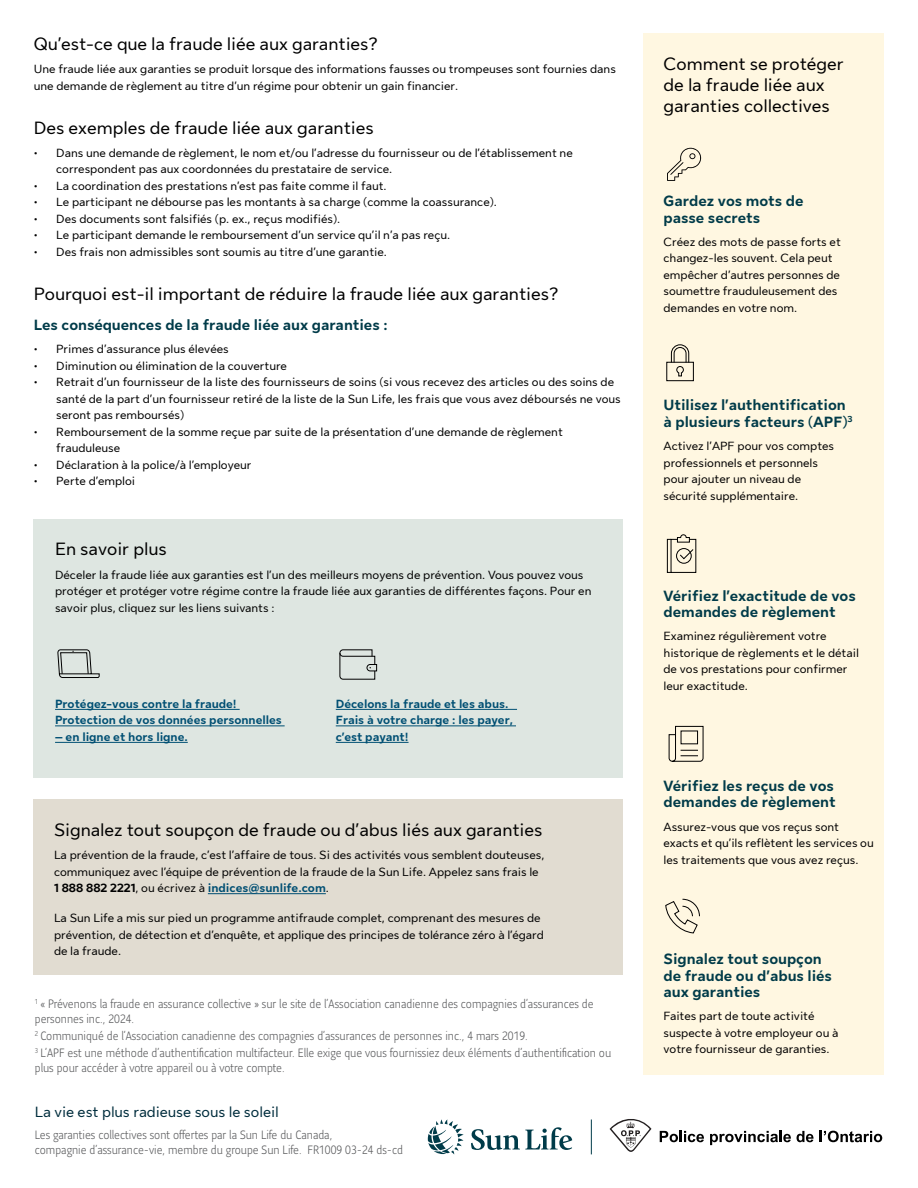
<style>
.page{position:relative;width:918px;height:1188px;background:#fff}
.page>*{position:absolute;margin:0;border:0;box-sizing:border-box;transform-origin:0 0}
.P_-_Subhead{font:18px/21px "Sun Life New Text";color:#000}
.P_-_Subhead_2{font:700 15px/16.5px "Sun Life New Text";color:#003b49}
.P_-_Tagline{font:15px "Sun Life New Text";color:#002d3d}
.P_-_Body{font:12px/16.5px "Sun Life New Text";color:#000}
.P_-_Disclosure{font:300 12px/15px "Sun Life Sans Condensed";color:#58595b}
.P_-_Body-2{font:700 12px/16.5px "Sun Life New Text";color:#004f73}
.s1{font-weight:700}
.s2{font-weight:700;color:#004f73}
</style>
<div class="page">
<div style="left:643px;top:34px;width:241px;height:1041px;background:#fff7e1"></div>
<div style="left:34px;top:519px;width:589px;height:259px;background:#dee6e1"></div>
<div style="left:34px;top:799px;width:589px;height:176px;background:#e1dcd1"></div>
<svg style="left:667px;top:148px;width:35px;height:33px"></svg>
<div style="left:666px;top:362px;width:28px;height:19px;border:1px solid #000"></div>
<svg style="left:670px;top:344px;width:20px;height:33px"></svg>
<div style="left:667px;top:539px;width:5px;height:34px;border:1px solid #000"></div>
<svg style="left:670px;top:534px;width:27px;height:39px"></svg>
<div style="left:676px;top:548px;width:16px;height:16px;border:1px solid #000;border-radius:50%"></div>
<svg style="left:668px;top:725px;width:36px;height:37px"></svg>
<svg style="left:665px;top:898px;width:35px;height:36px"></svg>
<svg style="left:58px;top:649px;width:42px;height:29px"></svg>
<svg style="left:339px;top:649px;width:39px;height:31px"></svg>
<hr style="left:55px;top:709px;width:185px;height:1px;background:#004f73">
<hr style="left:55px;top:726px;width:230px;height:1px;background:#004f73">
<hr style="left:55px;top:742px;width:133px;height:1px;background:#004f73">
<hr style="left:336px;top:709px;width:181px;height:1px;background:#004f73">
<hr style="left:336px;top:726px;width:180px;height:1px;background:#004f73">
<hr style="left:336px;top:742px;width:73px;height:1px;background:#004f73">
<hr style="left:208px;top:893px;width:118px;height:1px;background:#004f73">
<svg style="left:471px;top:1127px;width:101px;height:23px"></svg>
<svg style="left:428px;top:1120px;width:36px;height:34px"></svg>
<svg style="left:610px;top:1119px;width:41px;height:33px"></svg>
<svg style="left:660px;top:1131px;width:44px;height:11px"></svg>
<svg style="left:710px;top:1131px;width:81px;height:14px"></svg>
<svg style="left:797px;top:1131px;width:17px;height:11px"></svg>
<svg style="left:820px;top:1131px;width:62px;height:11px"></svg>
<hr style="left:591px;top:1120px;width:1px;height:34px;background:#003b49">
<p class="P_-_Subhead" style="left:34px;top:32px;width:346px">Qu’est-ce que la fraude liée aux garanties?</p>
<p class="P_-_Body" style="left:34px;top:60px;width:584px">Une fraude liée aux garanties se produit lorsque des informations fausses ou trompeuses sont fournies dans une demande de règlement au titre d’un régime pour obtenir un gain financier.</p>
<p class="P_-_Subhead" style="left:34px;top:116px;width:342px">Des exemples de fraude liée aux garanties</p>
<p class="P_-_Body" style="left:56px;top:144px;width:518px;text-indent:-22px">• Dans une demande de règlement, le nom et/ou l’adresse du fournisseur ou de l’établissement ne correspondent pas aux coordonnées du prestataire de service.</p>
<p class="P_-_Body" style="left:34px;top:177px;width:354px">• La coordination des prestations n’est pas faite comme il faut.</p>
<p class="P_-_Body" style="left:34px;top:193px;width:465px">• Le participant ne débourse pas les montants à sa charge (comme la coassurance).</p>
<p class="P_-_Body" style="left:34px;top:210px;width:308px">• Des documents sont falsifiés (p. ex., reçus modifiés).</p>
<p class="P_-_Body" style="left:34px;top:226px;width:418px">• Le participant demande le remboursement d’un service qu’il n’a pas reçu.</p>
<p class="P_-_Body" style="left:34px;top:243px;width:355px">• Des frais non admissibles sont soumis au titre d’une garantie.</p>
<p class="P_-_Subhead" style="left:34px;top:282px;width:526px">Pourquoi est-il important de réduire la fraude liée aux garanties?</p>
<p class="P_-_Subhead_2" style="left:34px;top:316px;width:355px">Les conséquences de la fraude liée aux garanties :</p>
<p class="P_-_Body" style="left:34px;top:340px;width:197px">• Primes d’assurance plus élevées</p>
<p class="P_-_Body" style="left:34px;top:356px;width:255px">• Diminution ou élimination de la couverture</p>
<p class="P_-_Body" style="left:56px;top:373px;width:566px;text-indent:-22px">• Retrait d’un fournisseur de la liste des fournisseurs de soins (si vous recevez des articles ou des soins de santé de la part d’un fournisseur retiré de la liste de la Sun Life, les frais que vous avez déboursés ne vous seront pas remboursés)</p>
<p class="P_-_Body" style="left:56px;top:422px;width:508px;text-indent:-22px">• Remboursement de la somme reçue par suite de la présentation d’une demande de règlement frauduleuse</p>
<p class="P_-_Body" style="left:34px;top:455px;width:219px">• Déclaration à la police/à l’employeur</p>
<p class="P_-_Body" style="left:34px;top:472px;width:103px">• Perte d’emploi</p>
<p class="P_-_Subhead" style="left:55px;top:538px;width:113px">En savoir plus</p>
<p class="P_-_Body" style="left:55px;top:566px;width:538px">Déceler la fraude liée aux garanties est l’un des meilleurs moyens de prévention. Vous pouvez vous protéger et protéger votre régime contre la fraude liée aux garanties de différentes façons. Pour en savoir plus, cliquez sur les liens suivants :</p>
<p class="P_-_Body-2" style="left:55px;top:695px;width:228px">Protégez-vous contre la fraude!<br>Protection de vos données personnelles</p>
<p class="P_-_Body-2" style="left:55px;top:728px;width:134px">– en ligne et hors ligne.</p>
<p class="P_-_Body-2" style="left:336px;top:695px;width:179px">Décelons la fraude et les abus.<br>Frais à votre charge : les payer, c’est payant!</p>
<p class="P_-_Subhead" style="left:54px;top:818px;width:490px">Signalez tout soupçon de fraude ou d’abus liés aux garanties</p>
<p class="P_-_Body" style="left:54px;top:846px;width:492px">La prévention de la fraude, c’est l’affaire de tous. Si des activités vous semblent douteuses, communiquez avec l’équipe de prévention de la fraude de la Sun Life. Appelez sans frais le<br><span class="s1">1 888 882 2221</span>, ou écrivez à <span class="s2">indices@sunlife.com</span>.</p>
<p class="P_-_Body" style="left:54px;top:909px;width:491px">La Sun Life a mis sur pied un programme antifraude complet, comprenant des mesures de prévention, de détection et d’enquête, et applique des principes de tolérance zéro à l’égard de la fraude.</p>
<p class="P_-_Disclosure" style="left:35px;top:996px;width:560px"><sup>1</sup> « Prévenons la fraude en assurance collective » sur le site de l’Association canadienne des compagnies d’assurances de personnes inc., 2024.</p>
<p class="P_-_Disclosure" style="left:35px;top:1028px;width:495px"><sup>2</sup> Communiqué de l’Association canadienne des compagnies d’assurances de personnes inc., 4 mars 2019.</p>
<p class="P_-_Disclosure" style="left:35px;top:1045px;width:578px"><sup>3</sup> L’APF est une méthode d’authentification multifacteur. Elle exige que vous fournissiez deux éléments d’authentification ou plus pour accéder à votre appareil ou à votre compte.</p>
<p class="P_-_Tagline" style="left:35px;top:1102px;width:245px">La vie est plus radieuse sous le soleil</p>
<p class="P_-_Disclosure" style="left:35px;top:1127px;width:370px">Les garanties collectives sont offertes par la Sun Life du Canada,<br>compagnie d’assurance-vie, membre du groupe Sun Life. FR1009 03-24 ds-cd</p>
<p class="P_-_Subhead" style="left:664px;top:52px;width:182px">Comment se protéger de la fraude liée aux garanties collectives</p>
<p class="P_-_Subhead_2" style="left:664px;top:192px;width:142px">Gardez vos mots de passe secrets</p>
<p class="P_-_Body" style="left:664px;top:233px;width:179px">Créez des mots de passe forts et changez-les souvent. Cela peut empêcher d’autres personnes de soumettre frauduleusement des demandes en votre nom.</p>
<p class="P_-_Subhead_2" style="left:664px;top:396px;width:191px">Utilisez l’authentification à plusieurs facteurs (APF)<sup>3</sup></p>
<p class="P_-_Body" style="left:664px;top:437px;width:172px">Activez l’APF pour vos comptes professionnels et personnels pour ajouter un niveau de sécurité supplémentaire.</p>
<p class="P_-_Subhead_2" style="left:664px;top:586px;width:194px">Vérifiez l’exactitude de vos demandes de règlement</p>
<p class="P_-_Body" style="left:664px;top:627px;width:197px">Examinez régulièrement votre historique de règlements et le détail de vos prestations pour confirmer leur exactitude.</p>
<p class="P_-_Subhead_2" style="left:664px;top:776px;width:174px">Vérifiez les reçus de vos demandes de règlement</p>
<p class="P_-_Body" style="left:664px;top:817px;width:212px">Assurez-vous que vos reçus sont exacts et qu’ils reflètent les services ou les traitements que vous avez reçus.</p>
<p class="P_-_Subhead_2" style="left:664px;top:950px;width:170px">Signalez tout soupçon de fraude ou d’abus liés aux garanties</p>
<p class="P_-_Body" style="left:664px;top:1007px;width:177px">Faites part de toute activité suspecte à votre employeur ou à votre fournisseur de garanties.</p>
</div>
